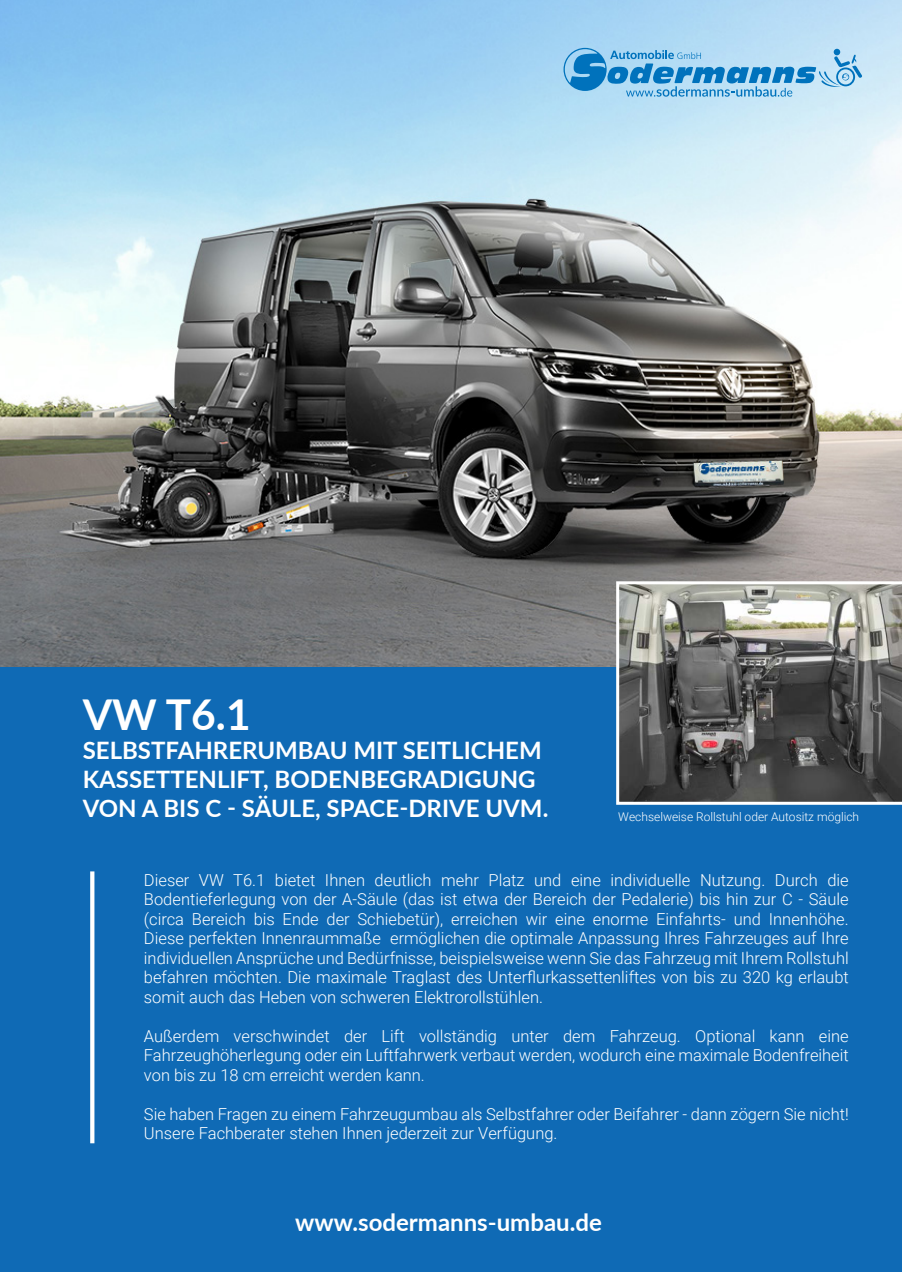
<style>
.page{position:relative;width:902px;height:1272px;background:#fff}
.page>*{position:absolute;margin:0;border:0;box-sizing:border-box;transform-origin:0 0}
.t1{font:700 42.45px "Lato";color:#fff}
.t2{font:700 24px/28.8px "Lato";color:#fff}
.t3{font:300 16.5px/19.5px "Roboto";color:#fff;text-align:justify}
.t4{font:300 12px "Roboto";color:#fff}
</style>
<div class="page">
<img style="left:0;top:0;width:901px;height:668px">
<div style="left:0;top:668px;width:901px;height:603px;background:#0f6ab5"></div>
<svg style="left:90px;top:871px;width:4px;height:272px"></svg>
<svg style="left:616px;top:581px;width:285px;height:223px;background:#757573"></svg>
<svg style="left:563px;top:48px;width:299px;height:49px;background:#80bde3"></svg>
<h1 class="t1" style="left:83px;top:683px;width:169px">VW T6.1</h1>
<h2 class="t2" style="left:83px;top:735px;width:467px">SELBSTFAHRERUMBAU MIT SEITLICHEM<br>KASSETTENLIFT, BODENBEGRADIGUNG<br>VON A BIS C - SÄULE, SPACE-DRIVE UVM.</h2>
<p class="t4" style="left:618px;top:808px;width:242px">Wechselweise Rollstuhl oder Autositz möglich</p>
<p class="t3" style="left:144px;top:869px;width:706px">Dieser VW T6.1 bietet Ihnen deutlich mehr Platz und eine individuelle Nutzung. Durch die Bodentieferlegung von der A-Säule (das ist etwa der Bereich der Pedalerie) bis hin zur C - Säule (circa Bereich bis Ende der Schiebetür), erreichen wir eine enorme Einfahrts- und Innenhöhe.<br>Diese perfekten Innenraummaße ermöglichen die optimale Anpassung Ihres Fahrzeuges auf Ihre individuellen Ansprüche und Bedürfnisse, beispielsweise wenn Sie das Fahrzeug mit Ihrem Rollstuhl befahren möchten. Die maximale Traglast des Unterflurkassettenliftes von bis zu 320 kg erlaubt somit auch das Heben von schweren Elektrorollstühlen.</p>
<p class="t3" style="left:144px;top:1025px;width:706px">Außerdem verschwindet der Lift vollständig unter dem Fahrzeug. Optional kann eine Fahrzeughöherlegung oder ein Luftfahrwerk verbaut werden, wodurch eine maximale Bodenfreiheit von bis zu 18 cm erreicht werden kann.</p>
<p class="t3" style="left:144px;top:1103px;width:706px">Sie haben Fragen zu einem Fahrzeugumbau als Selbstfahrer oder Beifahrer - dann zögern Sie nicht!<br>Unsere Fachberater stehen Ihnen jederzeit zur Verfügung.</p>
<h2 class="t2" style="left:295px;top:1206px;width:308px">www.sodermanns-umbau.de</h2>
</div>
